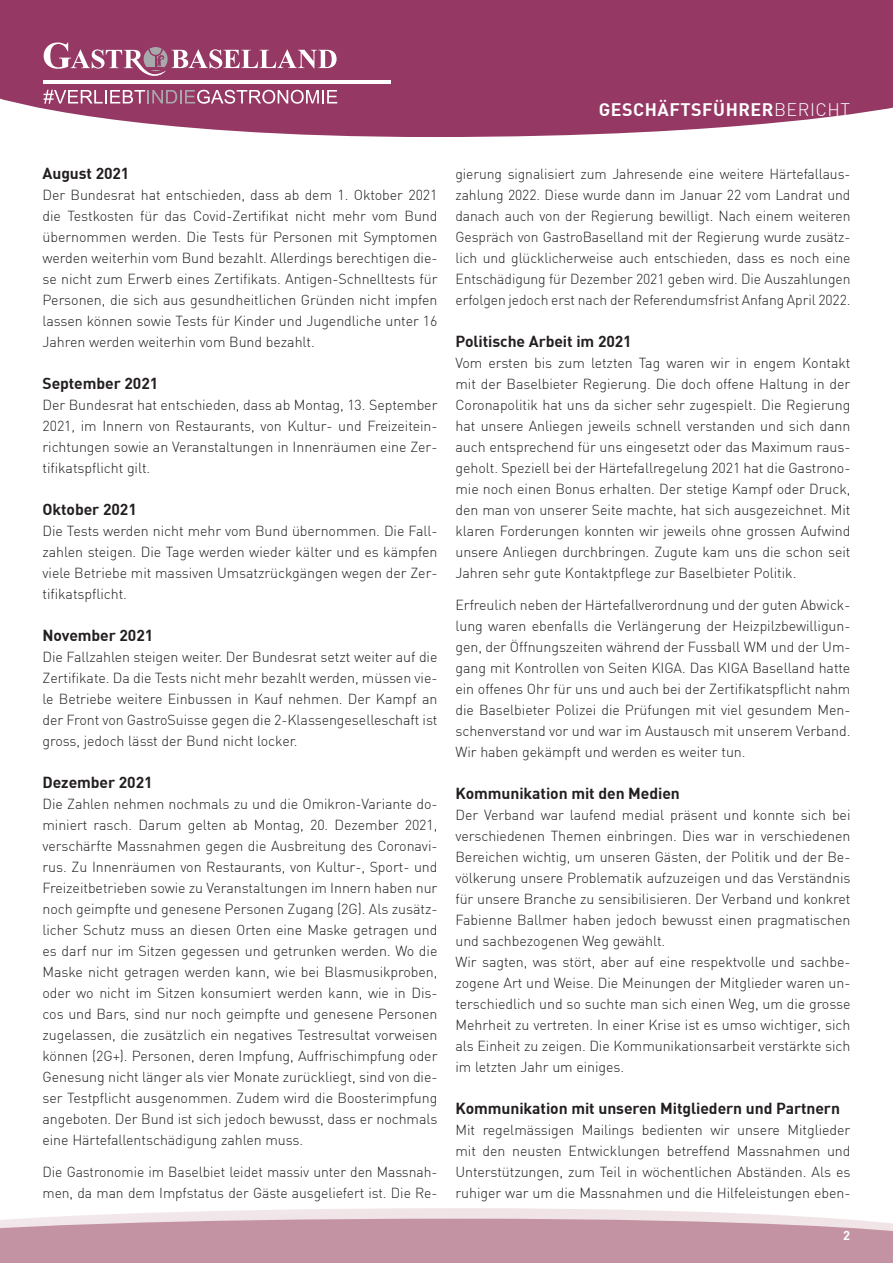
<style>
.page{position:relative;width:893px;height:1263px;background:#fff}
.page>*{position:absolute;margin:0;border:0;box-sizing:border-box;transform-origin:0 0}
.t1{font:700 17.85px "DIN";letter-spacing:.03em;color:#fff}
.t2{font:700 15.6px "DIN";letter-spacing:-.005em;color:#231f20}
.t3{font:300 14.25px/21px "DIN";letter-spacing:-.005em;color:#231f20;text-align:justify}
.t4{font:700 12.9px "DIN";color:#fff}
.s1{font-weight:300}
</style>
<div class="page">
<svg style="left:22px;top:1208px;width:814px;height:11px;fill:#f1e6e8"></svg>
<svg style="left:0;top:1219px;width:893px;height:44px;background:#c697a7"></svg>
<svg style="left:0;top:0;width:893px;height:137px;background:#9e4870"></svg>
<svg style="left:44px;top:43px;width:293px;height:37px;background:#a95e81"></svg>
<hr style="left:44px;top:80px;width:347px;height:4px;background:#fff">
<svg style="left:44px;top:90px;width:293px;height:14px"></svg>
<p class="t1" style="left:599px;top:98px;width:253px">GESCHÄFTSFÜHRER<span class="s1">BERICHT</span></p>
<p class="t2" style="left:43px;top:163px;width:88px">August 2021</p>
<p class="t3" style="left:43px;top:184px;width:396px">Der Bundesrat hat entschieden, dass ab dem 1. Oktober 2021 die Testkosten für das Covid-Zertifikat nicht mehr vom Bund übernommen werden. Die Tests für Personen mit Symptomen werden weiterhin vom Bund bezahlt. Allerdings berechtigen die&shy;se nicht zum Erwerb eines Zertifikats. Antigen-Schnelltests für Personen, die sich aus gesundheitlichen Gründen nicht impfen lassen können sowie Tests für Kinder und Jugendliche unter 16<br>Jahren werden weiterhin vom Bund bezahlt.</p>
<p class="t2" style="left:43px;top:373px;width:117px">September 2021</p>
<p class="t3" style="left:43px;top:394px;width:396px">Der Bundesrat hat entschieden, dass ab Montag, 13. September 2021, im Innern von Restaurants, von Kultur- und Freizeitein&shy;richtungen sowie an Veranstaltungen in Innenräumen eine Zer&shy;tifikatspflicht gilt.</p>
<p class="t2" style="left:43px;top:499px;width:96px">Oktober 2021</p>
<p class="t3" style="left:43px;top:520px;width:396px">Die Tests werden nicht mehr vom Bund übernommen. Die Fall&shy;zahlen steigen. Die Tage werden wieder kälter und es kämpfen viele Betriebe mit massiven Umsatzrückgängen wegen der Zer&shy;tifikatspflicht.</p>
<p class="t2" style="left:43px;top:625px;width:112px">November 2021</p>
<p class="t3" style="left:43px;top:646px;width:396px">Die Fallzahlen steigen weiter. Der Bundesrat setzt weiter auf die Zertifikate. Da die Tests nicht mehr bezahlt werden, müssen vie&shy;le Betriebe weitere Einbussen in Kauf nehmen. Der Kampf an der Front von GastroSuisse gegen die 2-Klassengeselleschaft ist gross, jedoch lässt der Bund nicht locker.</p>
<p class="t2" style="left:43px;top:772px;width:112px">Dezember 2021</p>
<p class="t3" style="left:43px;top:793px;width:396px">Die Zahlen nehmen nochmals zu und die Omikron-Variante do&shy;miniert rasch. Darum gelten ab Montag, 20. Dezember 2021, verschärfte Massnahmen gegen die Ausbreitung des Coronavi&shy;rus. Zu Innenräumen von Restaurants, von Kultur-, Sport- und Freizeitbetrieben sowie zu Veranstaltungen im Innern haben nur noch geimpfte und genesene Personen Zugang (2G). Als zusätz&shy;licher Schutz muss an diesen Orten eine Maske getragen und es darf nur im Sitzen gegessen und getrunken werden. Wo die Maske nicht getragen werden kann, wie bei Blasmusikproben, oder wo nicht im Sitzen konsumiert werden kann, wie in Dis&shy;cos und Bars, sind nur noch geimpfte und genesene Personen zugelassen, die zusätzlich ein negatives Testresultat vorweisen können (2G+). Personen, deren Impfung, Auffrischimpfung oder Genesung nicht länger als vier Monate zurückliegt, sind von die&shy;ser Testpflicht ausgenommen. Zudem wird die Boosterimpfung angeboten. Der Bund ist sich jedoch bewusst, dass er nochmals eine Härtefallentschädigung zahlen muss.</p>
<p class="t3" style="left:43px;top:1161px;width:396px">Die Gastronomie im Baselbiet leidet massiv unter den Massnah&shy;men, da man dem Impfstatus der Gäste ausgeliefert ist. Die Re-</p>
<p class="t3" style="left:455px;top:163px;width:396px">gierung signalisiert zum Jahresende eine weitere Härtefallaus&shy;zahlung 2022. Diese wurde dann im Januar 22 vom Landrat und danach auch von der Regierung bewilligt. Nach einem weiteren Gespräch von GastroBaselland mit der Regierung wurde zusätz&shy;lich und glücklicherweise auch entschieden, dass es noch eine Entschädigung für Dezember 2021 geben wird. Die Auszahlungen erfolgen jedoch erst nach der Referendumsfrist Anfang April 2022.</p>
<p class="t2" style="left:455px;top:331px;width:178px">Politische Arbeit im 2021</p>
<p class="t3" style="left:455px;top:352px;width:396px">Vom ersten bis zum letzten Tag waren wir in engem Kontakt mit der Baselbieter Regierung. Die doch offene Haltung in der Coronapolitik hat uns da sicher sehr zugespielt. Die Regierung hat unsere Anliegen jeweils schnell verstanden und sich dann auch entsprechend für uns eingesetzt oder das Maximum raus&shy;geholt. Speziell bei der Härtefallregelung 2021 hat die Gastrono&shy;mie noch einen Bonus erhalten. Der stetige Kampf oder Druck, den man von unserer Seite machte, hat sich ausgezeichnet. Mit klaren Forderungen konnten wir jeweils ohne grossen Aufwind unsere Anliegen durchbringen. Zugute kam uns die schon seit Jahren sehr gute Kontaktpflege zur Baselbieter Politik.</p>
<p class="t3" style="left:455px;top:594px;width:396px">Erfreulich neben der Härtefallverordnung und der guten Abwick&shy;lung waren ebenfalls die Verlängerung der Heizpilzbewilligun&shy;gen, der Öffnungszeiten während der Fussball WM und der Um&shy;gang mit Kontrollen von Seiten KIGA. Das KIGA Baselland hatte ein offenes Ohr für uns und auch bei der Zertifikatspflicht nahm die Baselbieter Polizei die Prüfungen mit viel gesundem Men&shy;schenverstand vor und war im Austausch mit unserem Verband.<br>Wir haben gekämpft und werden es weiter tun.</p>
<p class="t2" style="left:455px;top:783px;width:226px">Kommunikation mit den Medien</p>
<p class="t3" style="left:455px;top:804px;width:396px;text-align:left">Der Verband war laufend medial präsent und konnte sich bei verschiedenen Themen einbringen. Dies war in verschiedenen Bereichen wichtig, um unseren Gästen, der Politik und der Be&shy;völkerung unsere Problematik aufzuzeigen und das Verständnis für unsere Branche zu sensibilisieren. Der Verband und konkret Fabienne Ballmer haben jedoch bewusst einen pragmatischen und sachbezogenen Weg gewählt.<br>Wir sagten, was stört, aber auf eine respektvolle und sachbe&shy;zogene Art und Weise. Die Meinungen der Mitglieder waren un&shy;terschiedlich und so suchte man sich einen Weg, um die grosse Mehrheit zu vertreten. In einer Krise ist es umso wichtiger, sich als Einheit zu zeigen. Die Kommunikationsarbeit verstärkte sich im letzten Jahr um einiges.</p>
<p class="t2" style="left:455px;top:1098px;width:386px">Kommunikation mit unseren Mitgliedern und Partnern</p>
<p class="t3" style="left:455px;top:1119px;width:396px">Mit regelmässigen Mailings bedienten wir unsere Mitglieder mit den neusten Entwicklungen betreffend Massnahmen und Unterstützungen, zum Teil in wöchentlichen Abständen. Als es ruhiger war um die Massnahmen und die Hilfeleistungen eben-</p>
<p class="t4" style="left:843px;top:1226px;width:8px">2</p>
</div>
